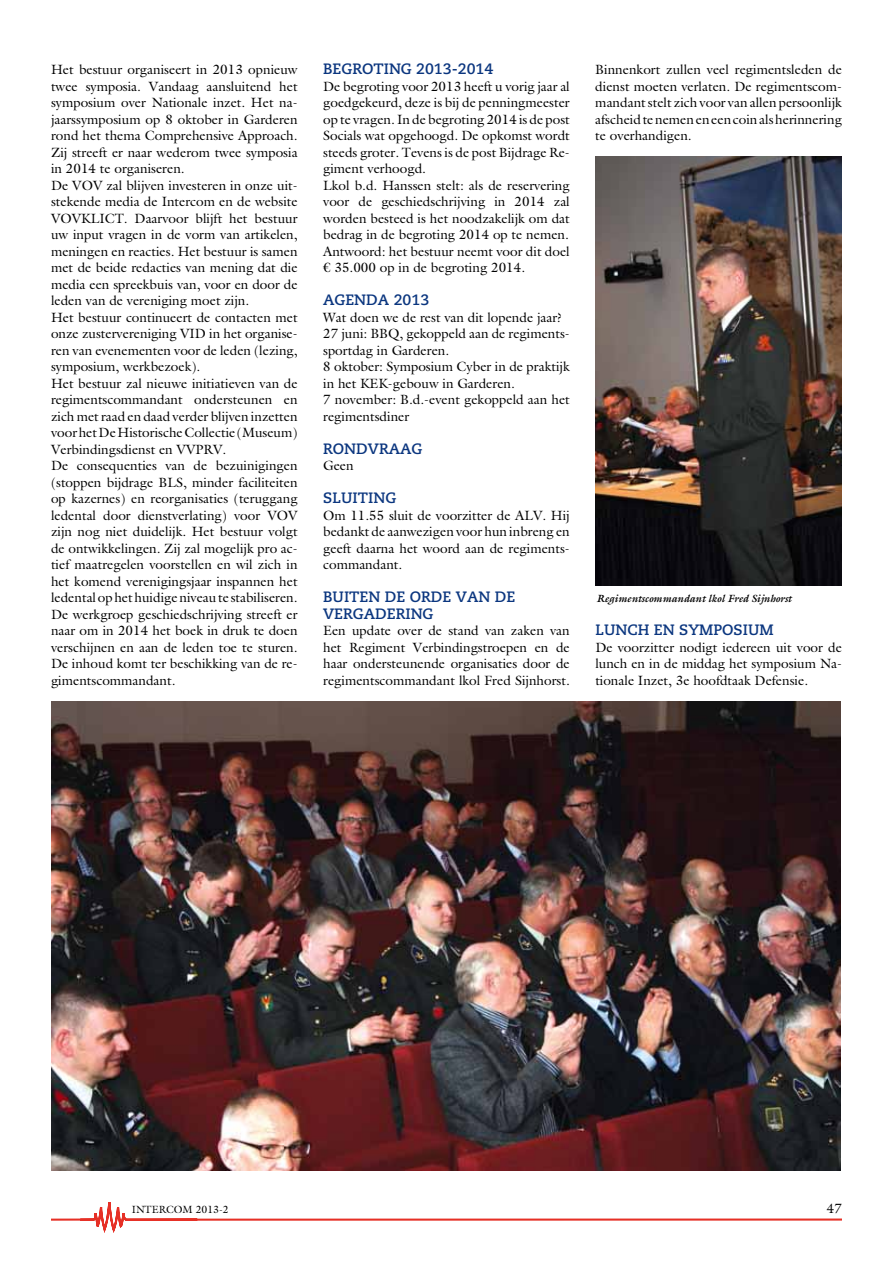
<style>
.page{position:relative;width:893px;height:1263px;background:#fff}
.page>*{position:absolute;margin:0;border:0;box-sizing:border-box;transform-origin:0 0}
.t1{font:700 15px "Caecilia";color:#0b367f}
.t2{font:13.5px/16.5px "Galliard Std";color:#000;text-align:justify}
.t3{font:italic 700 10.5px "Galliard Std";color:#000}
.t4{font:10.5px "Galliard Std";color:#000}
</style>
<div class="page">
<svg style="left:51px;top:1202px;width:791px;height:31px"></svg>
<img style="left:595px;top:157px;width:247px;height:429px">
<img style="left:51px;top:701px;width:790px;height:469px">
<p class="t2" style="left:51px;top:61px;width:248px;text-align:left">Het bestuur organiseert in 2013 opnieuw twee symposia. Vandaag aansluitend het symposium over Nationale inzet. Het na&shy;jaarssymposium op 8 oktober in Garderen rond het thema Comprehensive Approach.<br>Zij streeft er naar wederom twee symposia in 2014 te organiseren.<br>De VOV zal blijven investeren in onze uit&shy;stekende media de Intercom en de website VOVKLICT. Daarvoor blijft het bestuur uw input vragen in de vorm van artikelen, meningen en reacties. Het bestuur is samen met de beide redacties van mening dat die media een spreekbuis van, voor en door de leden van de vereniging moet zijn.<br>Het bestuur continueert de contacten met onze zustervereniging VID in het organise&shy;ren van evenementen voor de leden (lezing, symposium, werkbezoek).<br>Het bestuur zal nieuwe initiatieven van de regimentscommandant ondersteunen en zich met raad en daad verder blijven inzetten voor het De Historische Collectie (Museum)<br>Verbindingsdienst en VVPRV.<br>De consequenties van de bezuinigingen (stoppen bijdrage BLS, minder faciliteiten op kazernes) en reorganisaties (teruggang ledental door dienstverlating) voor VOV zijn nog niet duidelijk. Het bestuur volgt de ontwikkelingen. Zij zal mogelijk pro ac&shy;tief maatregelen voorstellen en wil zich in het komend verenigingsjaar inspannen het ledental op het huidige niveau te stabiliseren.<br>De werkgroep geschiedschrijving streeft er naar om in 2014 het boek in druk te doen verschijnen en aan de leden toe te sturen.<br>De inhoud komt ter beschikking van de re&shy;gimentscommandant.</p>
<p class="t1" style="left:323px;top:60px;width:21px">BEGR</p>
<p class="t1" style="left:362px;top:60px;width:32px">OTING</p>
<p class="t1" style="left:416px;top:60px;width:79px">2013-2014</p>
<p class="t2" style="left:323px;top:78px;width:248px;text-align:left">De begroting voor 2013 heeft u vorig jaar al goedgekeurd, deze is bij de penningmeester op te vragen. In de begroting 2014 is de post Socials wat opgehoogd. De opkomst wordt steeds groter. Tevens is de post Bijdrage Re&shy;giment verhoogd.<br>Lkol b.d. Hanssen stelt: als de reservering voor de geschiedschrijving in 2014 zal worden besteed is het noodzakelijk om dat bedrag in de begroting 2014 op te nemen.<br>Antwoord: het bestuur neemt voor dit doel € 35.000 op in de begroting 2014.</p>
<p class="t1" style="left:323px;top:291px;width:12px">AGENDA</p>
<p class="t1" style="left:394px;top:291px;width:37px">2013</p>
<p class="t2" style="left:323px;top:309px;width:248px;text-align:left">Wat doen we de rest van dit lopende jaar?<br>27 juni: BBQ, gekoppeld aan de regiments&shy;sportdag in Garderen.<br>8 oktober: Symposium Cyber in de praktijk in het KEK-gebouw in Garderen.<br>7 november: B.d.-event gekoppeld aan het regimentsdiner</p>
<p class="t1" style="left:323px;top:440px;width:68px">RONDVRAAG</p>
<p class="t2" style="left:323px;top:457px;width:32px">Geen</p>
<p class="t1" style="left:323px;top:489px;width:10px">SLUI</p>
<p class="t1" style="left:358px;top:489px;width:21px">TING</p>
<p class="t2" style="left:323px;top:507px;width:248px">Om 11.55 sluit de voorzitter de ALV. Hij bedankt de aanwezigen voor hun inbreng en geeft daarna het woord aan de regiments&shy;commandant.</p>
<p class="t1" style="left:323px;top:588px;width:109px">BUITEN DE ORDE</p>
<p class="t1" style="left:456px;top:588px;width:50px">VAN DE</p>
<p class="t1" style="left:323px;top:605px;width:22px">VERGADERING</p>
<p class="t2" style="left:323px;top:622px;width:248px">Een update over de stand van zaken van het Regiment Verbindingstroepen en de haar ondersteunende organisaties door de regimentscommandant lkol Fred Sijnhorst.</p>
<p class="t2" style="left:595px;top:61px;width:248px">Binnenkort zullen veel regimentsleden de dienst moeten verlaten. De regimentscom&shy;mandant stelt zich voor van allen persoonlijk afscheid te nemen en een coin als herinnering te overhandigen.</p>
<p class="t3" style="left:596px;top:592px;width:197px">Regimentscommandant lkol Fred Sijnhorst</p>
<p class="t1" style="left:595px;top:621px;width:12px">LUN</p>
<p class="t1" style="left:627px;top:621px;width:117px">CH en SYMPOSIUM</p>
<p class="t2" style="left:595px;top:639px;width:248px">De voorzitter nodigt iedereen uit voor de lunch en in de middag het symposium Na&shy;tionale Inzet, 3e hoofdtaak Defensie.</p>
<p class="t4" style="left:132px;top:1203px;width:99px">INTERCOM 2013-2</p>
<p class="t2" style="left:827px;top:1200px;width:17px">47</p>
</div>
